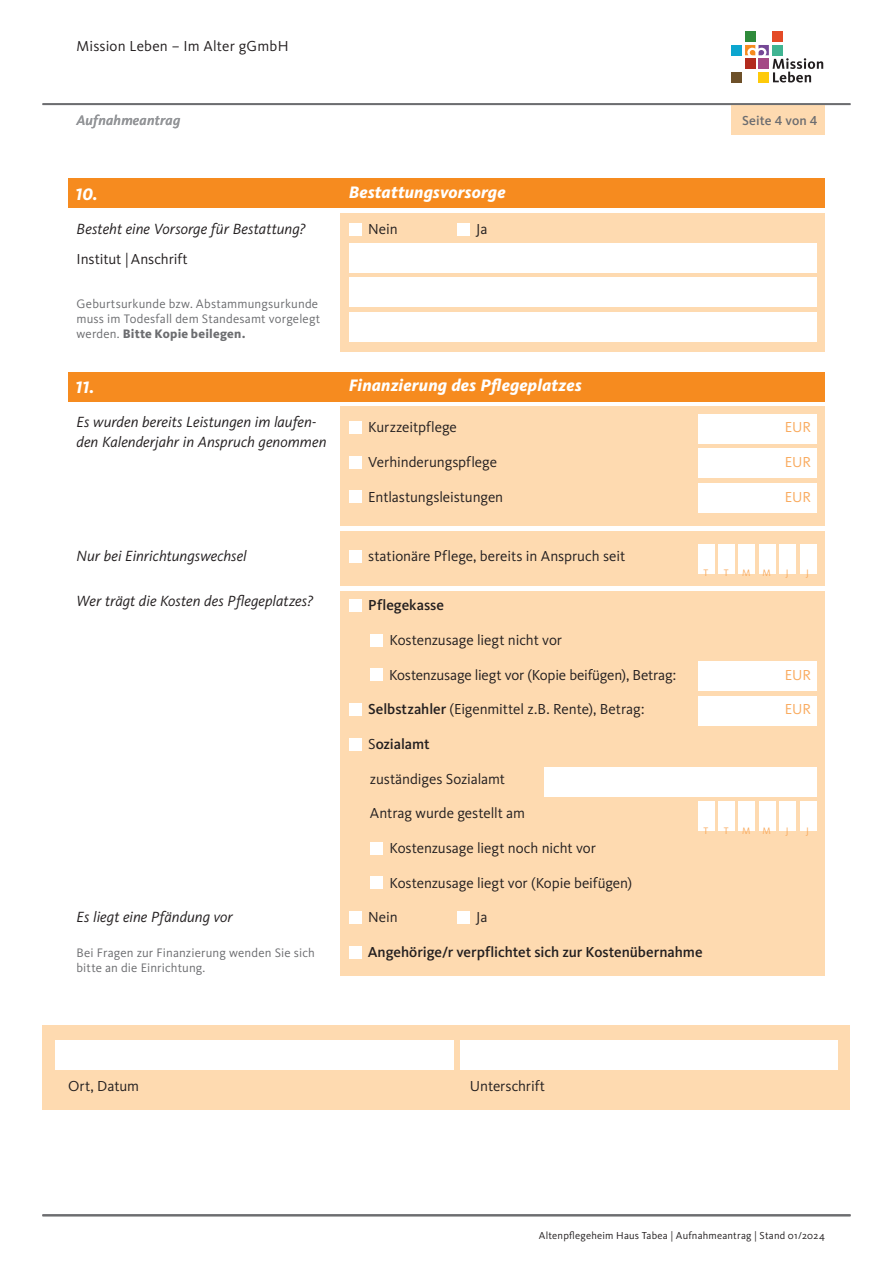
<style>
.page{position:relative;width:893px;height:1263px;background:#fff}
.page>*{position:absolute;margin:0;border:0;box-sizing:border-box;transform-origin:0 0}
.t1{font:italic 800 17.25px "Kievit Pro";letter-spacing:.01em;color:#fff}
.t2{font:italic 15.3px/19.8px "Kievit Pro";color:#231f20}
.t3{font:15px "Kievit Pro";letter-spacing:-.005em;color:#231f20}
.t4{font:500 15px "Kievit Pro";letter-spacing:-.005em;color:#231f20}
.t5{font:15px "Kievit Pro";letter-spacing:-.005em;color:#f9aa5e}
.t6{font:italic 500 14.25px "Kievit Pro";letter-spacing:.02em;color:#939598}
.t7{font:500 13.5px "Kievit Pro";letter-spacing:.005em;color:#6c6d70}
.t8{font:12.75px/14.9px "Kievit Pro";letter-spacing:.01em;color:#6c6d70}
.t9{font:10.5px "Kievit Pro";letter-spacing:.02em;color:#231f20}
.t10{font:9.75px "Kievit Pro";color:#f9aa5e}
.s1{font-weight:800}
.s2{font-weight:500}
.s3{font-weight:400}
</style>
<div class="page">
<div style="left:732px;top:105px;width:93px;height:30px;background:#fedab0"></div>
<svg style="left:745px;top:45px;width:78px;height:37px"></svg>
<div style="left:745px;top:58px;width:10px;height:11px;background:#b22b1e"></div>
<div style="left:758px;top:58px;width:11px;height:11px;background:#a44985"></div>
<div style="left:772px;top:31px;width:10px;height:11px;background:#e44a26"></div>
<div style="left:731px;top:45px;width:11px;height:10px;background:#0ca6cf"></div>
<div style="left:731px;top:72px;width:11px;height:10px;background:#6d5029"></div>
<div style="left:772px;top:45px;width:10px;height:10px;background:#40b492"></div>
<div style="left:758px;top:72px;width:11px;height:10px;background:#feca0a"></div>
<div style="left:745px;top:31px;width:10px;height:11px;background:#2f8b3b"></div>
<hr style="left:43px;top:103px;width:807px;height:2px;background:#6c6d70">
<hr style="left:43px;top:1214px;width:807px;height:2px;background:#6c6d70">
<div style="left:43px;top:1025px;width:807px;height:84px;background:#fedab0"></div>
<div style="left:460px;top:1040px;width:378px;height:30px;background:#fff"></div>
<div style="left:55px;top:1040px;width:399px;height:30px;background:#fff"></div>
<div style="left:340px;top:213px;width:485px;height:139px;background:#fedab0"></div>
<div style="left:68px;top:179px;width:757px;height:29px;background:#f68b1f"></div>
<div style="left:349px;top:277px;width:467px;height:30px;background:#fff"></div>
<div style="left:349px;top:312px;width:467px;height:30px;background:#fff"></div>
<div style="left:349px;top:243px;width:467px;height:30px;background:#fff"></div>
<div style="left:349px;top:223px;width:12px;height:13px;background:#fff"></div>
<div style="left:457px;top:223px;width:12px;height:13px;background:#fff"></div>
<div style="left:340px;top:407px;width:485px;height:119px;background:#fedab0"></div>
<div style="left:340px;top:591px;width:485px;height:385px;background:#fedab0"></div>
<div style="left:68px;top:372px;width:757px;height:30px;background:#f68b1f"></div>
<div style="left:698px;top:449px;width:118px;height:29px;background:#fff"></div>
<div style="left:698px;top:661px;width:118px;height:30px;background:#fff"></div>
<div style="left:698px;top:483px;width:118px;height:30px;background:#fff"></div>
<div style="left:698px;top:696px;width:118px;height:30px;background:#fff"></div>
<div style="left:544px;top:767px;width:272px;height:30px;background:#fff"></div>
<div style="left:698px;top:414px;width:118px;height:30px;background:#fff"></div>
<div style="left:800px;top:801px;width:16px;height:30px;background:#fff"></div>
<div style="left:698px;top:801px;width:16px;height:30px;background:#fff"></div>
<div style="left:739px;top:801px;width:16px;height:30px;background:#fff"></div>
<div style="left:780px;top:801px;width:16px;height:30px;background:#fff"></div>
<div style="left:718px;top:801px;width:17px;height:30px;background:#fff"></div>
<div style="left:759px;top:801px;width:16px;height:30px;background:#fff"></div>
<div style="left:349px;top:421px;width:12px;height:13px;background:#fff"></div>
<div style="left:349px;top:456px;width:12px;height:12px;background:#fff"></div>
<div style="left:349px;top:490px;width:12px;height:13px;background:#fff"></div>
<div style="left:349px;top:599px;width:12px;height:13px;background:#fff"></div>
<div style="left:370px;top:634px;width:13px;height:13px;background:#fff"></div>
<div style="left:370px;top:668px;width:13px;height:13px;background:#fff"></div>
<div style="left:349px;top:703px;width:12px;height:13px;background:#fff"></div>
<div style="left:349px;top:738px;width:12px;height:12px;background:#fff"></div>
<div style="left:370px;top:842px;width:13px;height:12px;background:#fff"></div>
<div style="left:370px;top:876px;width:13px;height:13px;background:#fff"></div>
<div style="left:349px;top:911px;width:12px;height:13px;background:#fff"></div>
<div style="left:457px;top:911px;width:12px;height:13px;background:#fff"></div>
<div style="left:349px;top:946px;width:12px;height:12px;background:#fff"></div>
<div style="left:340px;top:531px;width:485px;height:55px;background:#fedab0"></div>
<div style="left:800px;top:544px;width:16px;height:30px;background:#fff"></div>
<div style="left:698px;top:544px;width:16px;height:30px;background:#fff"></div>
<div style="left:739px;top:544px;width:16px;height:30px;background:#fff"></div>
<div style="left:780px;top:544px;width:16px;height:30px;background:#fff"></div>
<div style="left:718px;top:544px;width:17px;height:30px;background:#fff"></div>
<div style="left:759px;top:544px;width:16px;height:30px;background:#fff"></div>
<div style="left:349px;top:550px;width:12px;height:12px;background:#fff"></div>
<p class="t3" style="left:77px;top:37px;width:213px">Mission Leben – Im Alter gGmbH</p>
<p class="t6" style="left:77px;top:112px;width:105px">Aufnahmeantrag</p>
<p class="t1" style="left:76px;top:184px;width:24px">10.</p>
<p class="t2" style="left:77px;top:219px;width:231px">Besteht eine Vorsorge für Bestattung?</p>
<p class="t3" style="left:77px;top:250px;width:113px">Institut |Anschrift</p>
<p class="t8" style="left:77px;top:297px;width:245px">Geburtsurkunde bzw. Abstammungsurkunde muss im Todesfall dem Standesamt vorgelegt werden. <span class="s1">Bitte Kopie beilegen.</span></p>
<p class="t1" style="left:76px;top:377px;width:20px">11.</p>
<p class="t2" style="left:77px;top:412px;width:251px">Es wurden bereits Leistungen im laufen&shy;den Kalenderjahr in Anspruch genommen</p>
<p class="t2" style="left:77px;top:546px;width:172px">Nur bei Einrichtungswechsel</p>
<p class="t2" style="left:77px;top:590px;width:238px">Wer trägt die Kosten des Pflegeplatzes?</p>
<p class="t2" style="left:77px;top:907px;width:158px">Es liegt eine Pfändung vor</p>
<p class="t8" style="left:77px;top:945px;width:240px">Bei Fragen zur Finanzierung wenden Sie sich bitte an die Einrichtung.</p>
<p class="t1" style="left:349px;top:182px;width:158px">Bestattungsvorsorge</p>
<p class="t3" style="left:368px;top:220px;width:31px">Nein</p>
<p class="t3" style="left:476px;top:220px;width:13px">Ja</p>
<p class="t1" style="left:349px;top:375px;width:234px">Finanzierung des Pflegeplatzes</p>
<p class="t3" style="left:368px;top:418px;width:90px">Kurzzeitpflege</p>
<p class="t3" style="left:368px;top:453px;width:130px">Verhinderungspflege</p>
<p class="t3" style="left:368px;top:487px;width:137px">Entlastungsleistungen</p>
<p class="t3" style="left:368px;top:547px;width:259px">stationäre Pflege, bereits in Anspruch seit</p>
<p class="t7" style="left:742px;top:113px;width:77px">Seite 4 von 4</p>
<p class="t5" style="left:785px;top:418px;width:28px">EUR</p>
<p class="t5" style="left:785px;top:453px;width:28px">EUR</p>
<p class="t5" style="left:785px;top:487px;width:28px">EUR</p>
<p class="t10" style="left:703px;top:567px;width:6px">T</p>
<p class="t10" style="left:724px;top:567px;width:6px">T</p>
<p class="t10" style="left:742px;top:567px;width:10px">M</p>
<p class="t10" style="left:763px;top:567px;width:10px">M</p>
<p class="t10" style="left:786px;top:567px;width:4px">J</p>
<p class="t10" style="left:806px;top:567px;width:4px">J</p>
<p class="t4" style="left:368px;top:596px;width:77px">Pflegekasse</p>
<p class="t3" style="left:389px;top:631px;width:174px">Kostenzusage liegt nicht vor</p>
<p class="t3" style="left:389px;top:666px;width:288px">Kostenzusage liegt vor (Kopie beifügen), Betrag:</p>
<p class="t3" style="left:368px;top:700px;width:278px"><span class="s2">Selbstzahler</span> (Eigenmittel z.B. Rente), Betrag:</p>
<p class="t4" style="left:368px;top:735px;width:63px"><span class="s3">S</span>ozialamt</p>
<p class="t3" style="left:370px;top:770px;width:137px">zuständiges Sozialamt</p>
<p class="t3" style="left:370px;top:804px;width:157px">Antrag wurde gestellt am</p>
<p class="t3" style="left:389px;top:839px;width:208px">Kostenzusage liegt noch nicht vor</p>
<p class="t3" style="left:389px;top:874px;width:244px">Kostenzusage liegt vor (Kopie beifügen)</p>
<p class="t3" style="left:368px;top:908px;width:31px">Nein</p>
<p class="t3" style="left:476px;top:908px;width:13px">Ja</p>
<p class="t4" style="left:368px;top:943px;width:336px">Angehörige/r verpflichtet sich zur Kostenübernahme</p>
<p class="t5" style="left:785px;top:666px;width:28px">EUR</p>
<p class="t5" style="left:785px;top:700px;width:28px">EUR</p>
<p class="t10" style="left:703px;top:824px;width:6px">T</p>
<p class="t10" style="left:724px;top:824px;width:6px">T</p>
<p class="t10" style="left:742px;top:824px;width:10px">M</p>
<p class="t10" style="left:763px;top:824px;width:10px">M</p>
<p class="t10" style="left:786px;top:824px;width:4px">J</p>
<p class="t10" style="left:806px;top:824px;width:4px">J</p>
<p class="t3" style="left:68px;top:1077px;width:73px">Ort, Datum</p>
<p class="t3" style="left:470px;top:1077px;width:77px">Unterschrift</p>
<p class="t9" style="left:539px;top:1229px;width:287px">Altenpflegeheim Haus Tabea | Aufnahmeantrag | Stand 01/2024</p>
</div>
